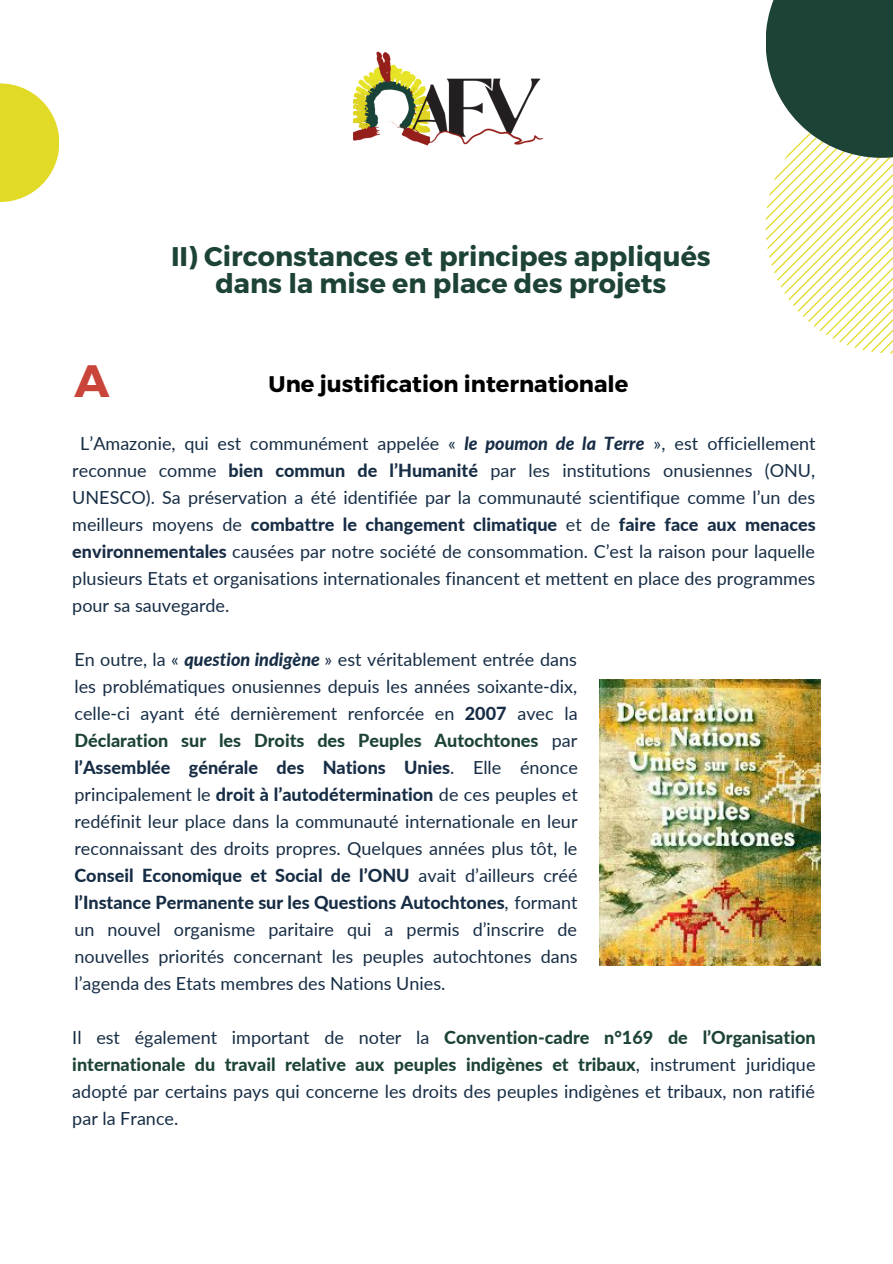
<style>
.page{position:relative;width:893px;height:1264px;background:#fff}
.page>*{position:absolute;margin:0;border:0;box-sizing:border-box;transform-origin:0 0}
.t1{font:700 45.3px "Montserrat";color:#c94539}
.t2{font:700 27px "Montserrat";color:#1d4337}
.t3{font:700 22.5px "Montserrat";color:#000}
.t4{font:18px/27px "Lato";color:#172d45;text-align:justify}
.s1{font-weight:800;font-style:italic}
.s2{font-weight:800}
.s3{font-weight:800;color:#1d4337}
</style>
<div class="page">
<img style="left:352px;top:51px;width:192px;height:95px">
<svg style="left:765px;top:158px;width:127px;height:195px"></svg>
<svg style="left:0;top:83px;width:59px;height:119px;fill:#e1da26"></svg>
<img style="left:599px;top:679px;width:221px;height:286px">
<svg style="left:766px;top:0;width:126px;height:158px;background:#3f5f53"></svg>
<p class="t2" style="left:171px;top:239px;width:541px">II) Circonstances et principes appliqués</p>
<p class="t2" style="left:215px;top:266px;width:452px">dans la mise en place des projets</p>
<p class="t1" style="left:74px;top:352px;width:36px">A</p>
<p class="t3" style="left:268px;top:369px;width:361px">Une justification internationale</p>
<p class="t4" style="left:72px;top:429px;width:744px;text-indent:8px">L’Amazonie, qui est communément appelée « <span class="s1">le poumon de la Terre</span> », est officiellement reconnue comme <span class="s2">bien commun de l’Humanité</span> par les institutions onusiennes (ONU, UNESCO). Sa préservation a été identifiée par la communauté scientifique comme l’un des meilleurs moyens de <span class="s2">combattre le changement climatique</span> et de <span class="s2">faire face aux menaces environnementales</span> causées par notre société de consommation. C’est la raison pour laquelle plusieurs Etats et organisations internationales financent et mettent en place des programmes pour sa sauvegarde.</p>
<p class="t4" style="left:74px;top:646px;width:505px">En outre, la « <span class="s1">question indigène</span> » est véritablement entrée dans les problématiques onusiennes depuis les années soixante-dix, celle-ci ayant été dernièrement renforcée en <span class="s2">2007</span> avec la <span class="s3">Déclaration sur les Droits des Peuples Autochtones</span> par <span class="s2">l’Assemblée générale des Nations Unies</span>. Elle énonce principalement le <span class="s2">droit à l’autodétermination</span> de ces peuples et redéfinit leur place dans la communauté internationale en leur reconnaissant des droits propres. Quelques années plus tôt, le <span class="s2">Conseil Economique et Social de l’ONU</span> avait d’ailleurs créé <span class="s2">l’Instance Permanente sur les Questions Autochtones</span>, formant un nouvel organisme paritaire qui a permis d’inscrire de nouvelles priorités concernant les peuples autochtones dans l’agenda des Etats membres des Nations Unies.</p>
<p class="t4" style="left:72px;top:1023px;width:744px">Il est également important de noter la <span class="s3">Convention-cadre n°169 de l’Organisation internationale du travail relative aux peuples indigènes et tribaux</span>, instrument juridique adopté par certains pays qui concerne les droits des peuples indigènes et tribaux, non ratifié par la France.</p>
</div>
